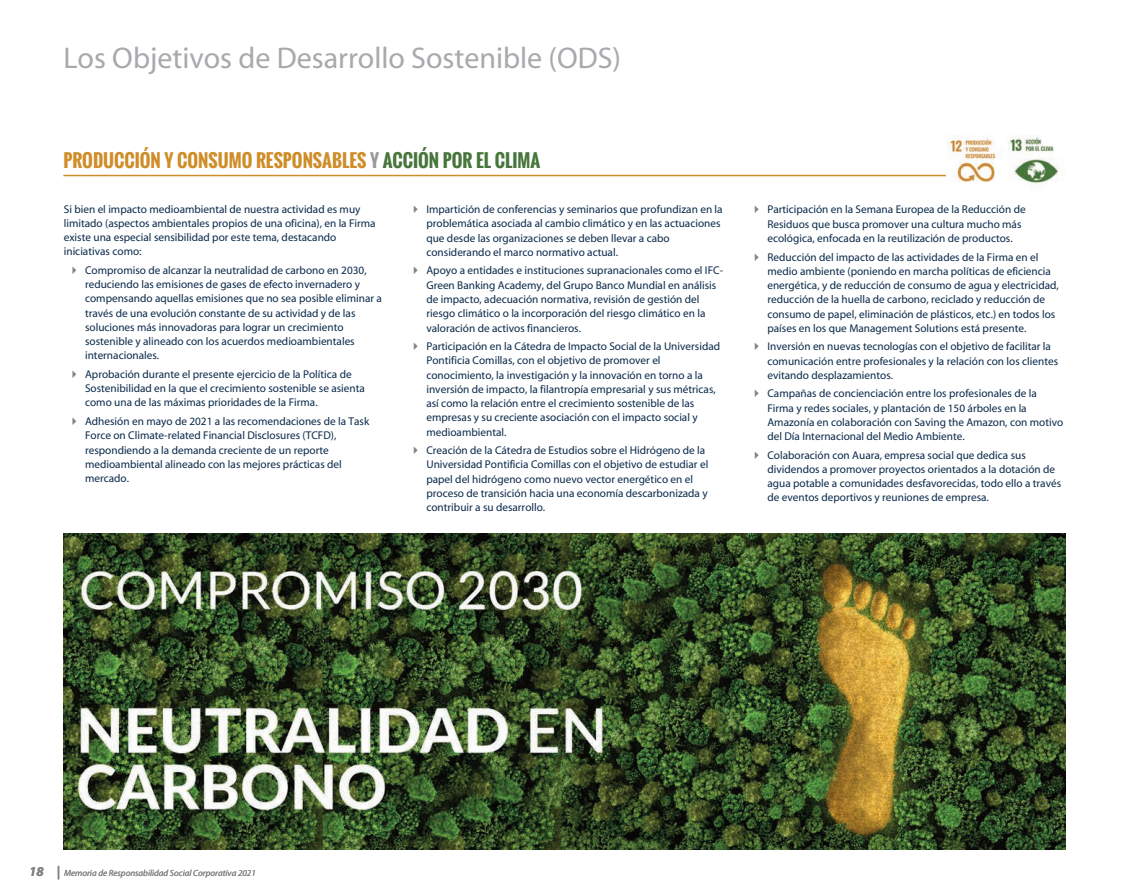
<style>
.page{position:relative;width:1148px;height:893px;background:#fff}
.page>*{position:absolute;margin:0;border:0;box-sizing:border-box;transform-origin:0 0}
.t1{font:30px "Myriad";color:#a8a9ad}
.t2{font:700 18px "Oswald";color:#cf8d29}
.t3{font:11.25px/14.2px "Myriad";color:#0a294a}
.t4{font:italic 9px "Myriad";color:#808285}
.s1{color:#999}
.s2{color:#46763b}
.s3{color:#808285}
.s4{font-weight:700;font-size:13.5px}
</style>
<div class="page">
<img style="left:63px;top:533px;width:1002px;height:316px">
<img style="left:1008px;top:135px;width:51px;height:49px">
<img style="left:947px;top:135px;width:50px;height:48px">
<hr style="left:63px;top:175px;width:882px;height:1px;background:#cf8d29">
<h1 class="t1" style="left:63px;top:43px;width:559px">Los Objetivos de Desarrollo Sostenible (ODS)</h1>
<h2 class="t2" style="left:63px;top:151px;width:478px">PRODUCCIÓN Y CONSUMO RESPONSABLES <span class="s1">Y</span> <span class="s2">ACCIÓN POR EL CLIMA</span></h2>
<p class="t3" style="left:64px;top:202px;width:313px">Si bien el impacto medioambiental de nuestra actividad es muy limitado (aspectos ambientales propios de una oficina), en la Firma existe una especial sensibilidad por este tema, destacando iniciativas como:</p>
<p class="t3" style="left:85px;top:263px;width:298px;text-indent:-17px"><span class="s3">✔</span> Compromiso de alcanzar la neutralidad de carbono en 2030, reduciendo las emisiones de gases de efecto invernadero y compensando aquellas emisiones que no sea posible eliminar a través de una evolución constante de su actividad y de las soluciones más innovadoras para lograr un crecimiento sostenible y alineado con los acuerdos medioambientales internacionales.</p>
<p class="t3" style="left:85px;top:367px;width:281px;text-indent:-17px"><span class="s3">✔</span> Aprobación durante el presente ejercicio de la Política de<br>Sostenibilidad en la que el crecimiento sostenible se asienta como una de las máximas prioridades de la Firma.</p>
<p class="t3" style="left:85px;top:414px;width:286px;text-indent:-17px"><span class="s3">✔</span> Adhesión en mayo de 2021 a las recomendaciones de la Task Force on Climate-related Financial Disclosures (TCFD), respondiendo a la demanda creciente de un reporte medioambiental alineado con las mejores prácticas del mercado.</p>
<p class="t3" style="left:426px;top:203px;width:298px;text-indent:-17px"><span class="s3">✔</span> Impartición de conferencias y seminarios que profundizan en la problemática asociada al cambio climático y en las actuaciones que desde las organizaciones se deben llevar a cabo considerando el marco normativo actual.</p>
<p class="t3" style="left:426px;top:264px;width:298px;text-indent:-17px"><span class="s3">✔</span> Apoyo a entidades e instituciones supranacionales como el IFC-Green Banking Academy, del Grupo Banco Mundial en análisis de impacto, adecuación normativa, revisión de gestión del riesgo climático o la incorporación del riesgo climático en la valoración de activos financieros.</p>
<p class="t3" style="left:426px;top:339px;width:295px;text-indent:-17px"><span class="s3">✔</span> Participación en la Cátedra de Impacto Social de la Universidad Pontificia Comillas, con el objetivo de promover el conocimiento, la investigación y la innovación en torno a la inversión de impacto, la filantropía empresarial y sus métricas, así como la relación entre el crecimiento sostenible de las empresas y su creciente asociación con el impacto social y medioambiental.</p>
<p class="t3" style="left:426px;top:443px;width:283px;text-indent:-17px"><span class="s3">✔</span> Creación de la Cátedra de Estudios sobre el Hidrógeno de la Universidad Pontificia Comillas con el objetivo de estudiar el papel del hidrógeno como nuevo vector energético en el proceso de transición hacia una economía descarbonizada y contribuir a su desarrollo.</p>
<p class="t3" style="left:767px;top:203px;width:260px;text-indent:-17px"><span class="s3">✔</span> Participación en la Semana Europea de la Reducción de<br>Residuos que busca promover una cultura mucho más ecológica, enfocada en la reutilización de productos.</p>
<p class="t3" style="left:767px;top:250px;width:293px;text-indent:-17px"><span class="s3">✔</span> Reducción del impacto de las actividades de la Firma en el medio ambiente (poniendo en marcha políticas de eficiencia energética, y de reducción de consumo de agua y electricidad, reducción de la huella de carbono, reciclado y reducción de consumo de papel, eliminación de plásticos, etc.) en todos los países en los que Management Solutions está presente.</p>
<p class="t3" style="left:767px;top:340px;width:292px;text-indent:-17px"><span class="s3">✔</span> Inversión en nuevas tecnologías con el objetivo de facilitar la comunicación entre profesionales y la relación con los clientes evitando desplazamientos.</p>
<p class="t3" style="left:767px;top:387px;width:297px;text-indent:-17px"><span class="s3">✔</span> Campañas de concienciación entre los profesionales de la Firma y redes sociales, y plantación de 150 árboles en la Amazonía en colaboración con Saving the Amazon, con motivo del Día Internacional del Medio Ambiente.</p>
<p class="t3" style="left:767px;top:448px;width:295px;text-indent:-17px"><span class="s3">✔</span> Colaboración con Auara, empresa social que dedica sus dividendos a promover proyectos orientados a la dotación de agua potable a comunidades desfavorecidas, todo ello a través de eventos deportivos y reuniones de empresa.</p>
<p class="t4" style="left:29px;top:868px;width:228px"><span class="s4">18 |</span> Memoria de Responsabilidad Social Corporativa 2021</p>
</div>
